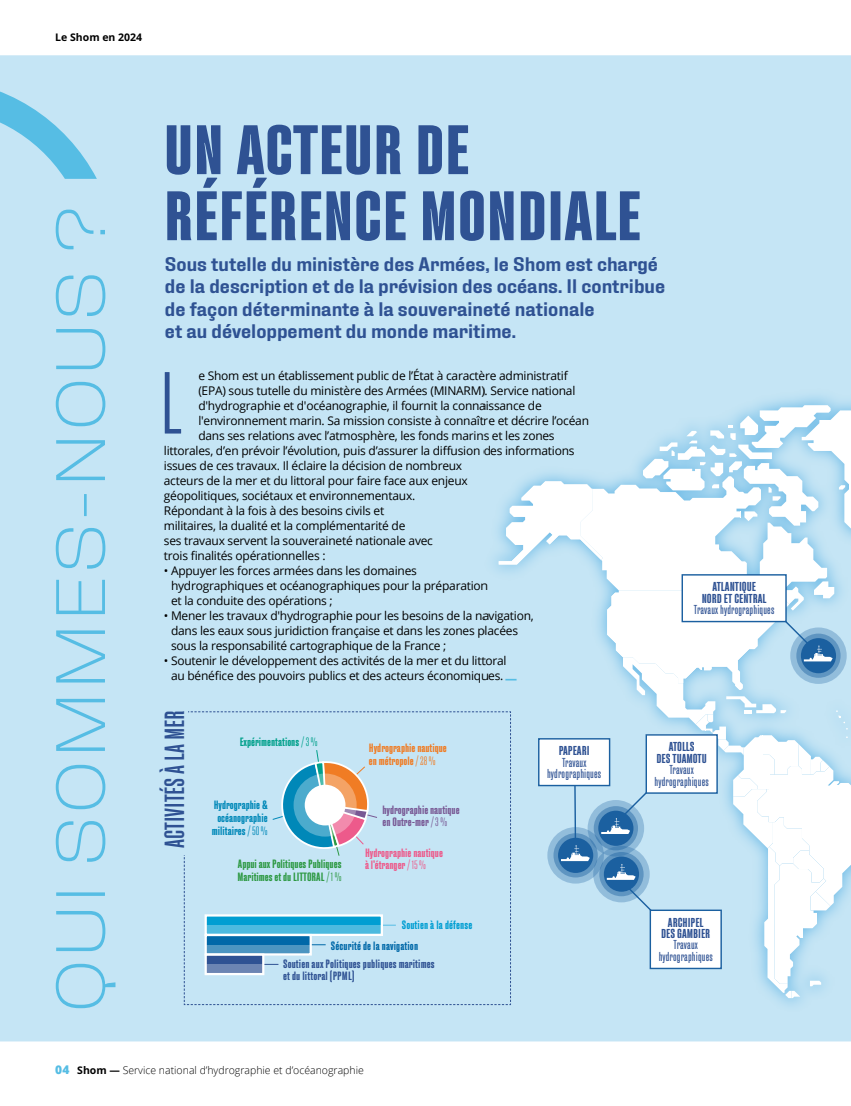
<style>
.page{position:relative;width:851px;height:1106px;background:#fff}
.page>*{position:absolute;margin:0;border:0;box-sizing:border-box;transform-origin:0 0}
.t1{font:300 condensed 87.45px "Fixture";color:#2f5293}
.t2{font:200 expanded 69.6px "Fixture";letter-spacing:.005em;color:#56bde4}
.t3{font:700 condensed 69px/66px "Fixture";letter-spacing:.005em;color:#2f5293}
.t4{font:500 condensed 27.6px "Fixture";color:#2f5293}
.t5{font:600 19.5px/22.5px "Fixture";color:#2f5293}
.t6{font:condensed 12.9px/11.4px "Fixture";letter-spacing:.01em;color:#2f5293;text-align:center}
.t7{font:600 condensed 12.9px/11.4px "Fixture";color:#2f5293;text-align:center}
.t8{font:12px/15px "Open Sans";letter-spacing:-.02em;color:#000}
.t9{font:600 condensed 12px/12px "Fixture";letter-spacing:.01em;color:#2f5293}
.t10{font:600 condensed 12px/12.8px "Fixture";color:#2d9943}
.t11{font:600 condensed 12px/12.8px "Fixture";color:#0088b8;text-align:center}
.t12{font:600 condensed 12px/12.8px "Fixture";color:#f07c24}
.t13{font:600 condensed 12px/12.8px "Fixture";color:#ed5a8b}
.t14{font:600 condensed 12px/12.8px "Fixture";color:#785894}
.t15{font:600 condensed 12px "Fixture";letter-spacing:.01em;color:#0068a8}
.t16{font:600 condensed 12px "Fixture";color:#00a08b}
.t17{font:600 condensed 12px "Fixture";letter-spacing:.01em;color:#009ed2}
.t18{font:300 10.5px "Open Sans";color:#000}
.t19{font:700 10.5px "Open Sans";color:#000}
.s1{font-weight:800;color:#56bde4}
.s2{font-weight:300}
.s3{font-weight:800;font-size:12px;color:#56bde4}
.s4{font-weight:700}
</style>
<div class="page">
<div style="left:0;top:55px;width:850px;height:986px;background:#c5e5f5"></div>
<svg style="left:0;top:79px;width:97px;height:100px;background:#a1d8ef"></svg>
<div style="left:485px;top:381px;width:365px;height:637px;background:#c5e5f5"></div>
<svg style="left:184px;top:405px;width:666px;height:600px"></svg>
<svg style="left:183px;top:711px;width:328px;height:294px;background:#b9dced"></svg>
<div style="left:161px;top:710px;width:27px;height:144px;background:#c5e5f5"></div>
<p class="t19" style="left:55px;top:30px;width:88px">Le Shom en 2024</p>
<h2 class="t2" style="left:33px;top:1013px;width:809px;rotate:-90deg">QUI SOMMES-NOUS ?</h2>
<h3 class="t3" style="left:164px;top:117px;width:478px">UN ACTEUR DE<br>RÉFÉRENCE MONDIALE</h3>
<h3 class="t5" style="left:165px;top:253px;width:502px">Sous tutelle du ministère des Armées, le Shom est chargé de la description et de la prévision des océans. Il contribue de façon déterminante à la souveraineté nationale<br>et au développement du monde maritime.</h3>
<h1 class="t1" style="left:160px;top:350px;width:24px">L</h1>
<p class="t8" style="left:198px;top:368px;width:371px">e Shom est un établissement public de l’État à caractère administratif</p>
<p class="t8" style="left:198px;top:383px;width:378px">(EPA) sous tutelle du ministère des Armées (MINARM). Service national</p>
<p class="t8" style="left:198px;top:398px;width:345px">d'hydrographie et d'océanographie, il fournit la connaissance de</p>
<p class="t8" style="left:198px;top:413px;width:392px">l'environnement marin. Sa mission consiste à connaître et décrire l’océan</p>
<p class="t8" style="left:198px;top:428px;width:358px">dans ses relations avec l’atmosphère, les fonds marins et les zones</p>
<p class="t8" style="left:164px;top:443px;width:412px">littorales, d’en prévoir l’évolution, puis d’assurer la diffusion des informations</p>
<p class="t8" style="left:164px;top:458px;width:300px">issues de ces travaux. Il éclaire la décision de nombreux</p>
<p class="t8" style="left:164px;top:473px;width:305px">acteurs de la mer et du littoral pour faire face aux enjeux</p>
<p class="t8" style="left:164px;top:488px;width:253px">géopolitiques, sociétaux et environnementaux.</p>
<p class="t8" style="left:164px;top:503px;width:222px">Répondant à la fois à des besoins civils et</p>
<p class="t8" style="left:164px;top:518px;width:243px">militaires, la dualité et la complémentarité de</p>
<p class="t8" style="left:164px;top:533px;width:270px">ses travaux servent la souveraineté nationale avec</p>
<p class="t8" style="left:164px;top:548px;width:163px">trois finalités opérationnelles :</p>
<p class="t8" style="left:171px;top:563px;width:318px;text-indent:-7px">• Appuyer les forces armées dans les domaines hydrographiques et océanographiques pour la préparation et la conduite des opérations ;</p>
<p class="t8" style="left:171px;top:608px;width:364px;text-indent:-7px">• Mener les travaux d'hydrographie pour les besoins de la navigation, dans les eaux sous juridiction française et dans les zones placées sous la responsabilité cartographique de la France ;</p>
<p class="t8" style="left:171px;top:653px;width:347px;text-indent:-7px">• Soutenir le développement des activités de la mer et du littoral au bénéfice des pouvoirs publics et des acteurs économiques. <span class="s1">—</span></p>
<p class="t7" style="left:701px;top:581px;width:66px">ATLANTIQUE<br>NORD ET CENTRAL</p>
<p class="t6" style="left:693px;top:604px;width:82px">Travaux hydrographiques</p>
<h3 class="t4" style="left:159px;top:848px;width:139px;rotate:-90deg">ACTIVITÉS À LA MER</h3>
<p class="t16" style="left:240px;top:735px;width:79px">Expérimentations <span class="s2">/ 3%</span></p>
<p class="t11" style="left:212px;top:798px;width:57px">Hydrographie &amp; océanographie militaires <span class="s2">/ 50%</span></p>
<p class="t10" style="left:237px;top:857px;width:105px">Appui aux Politiques Publiques<br>Maritimes et du LITTORAL <span class="s2">/ 1%</span></p>
<p class="t12" style="left:369px;top:741px;width:79px">Hydrographie nautique en métropole <span class="s2">/ 28%</span></p>
<p class="t14" style="left:382px;top:803px;width:79px">hydrographie nautique en Outre-mer <span class="s2">/ 3%</span></p>
<p class="t13" style="left:365px;top:846px;width:79px">Hydrographie nautique à l’étranger <span class="s2">/ 15%</span></p>
<p class="t17" style="left:402px;top:918px;width:72px">Soutien à la défense</p>
<p class="t15" style="left:331px;top:938px;width:89px">Sécurité de la navigation</p>
<p class="t9" style="left:283px;top:958px;width:153px">Soutien aux Politiques publiques maritimes et du littoral (PPML)</p>
<p class="t7" style="left:558px;top:745px;width:32px">PAPEARI</p>
<p class="t6" style="left:547px;top:756px;width:56px">Travaux hydrographiques</p>
<p class="t7" style="left:656px;top:741px;width:52px">ATOLLS<br>DESTUAMOTU</p>
<p class="t6" style="left:654px;top:764px;width:56px">Travaux hydrographiques</p>
<p class="t7" style="left:661px;top:916px;width:51px">ARCHIPEL<br>DESGAMBIER</p>
<p class="t6" style="left:658px;top:939px;width:56px">Travaux hydrographiques</p>
<p class="t18" style="left:55px;top:1062px;width:310px"><span class="s3">04</span> <span class="s4">Shom —</span> Service national d’hydrographie et d’océanographie</p>
</div>
